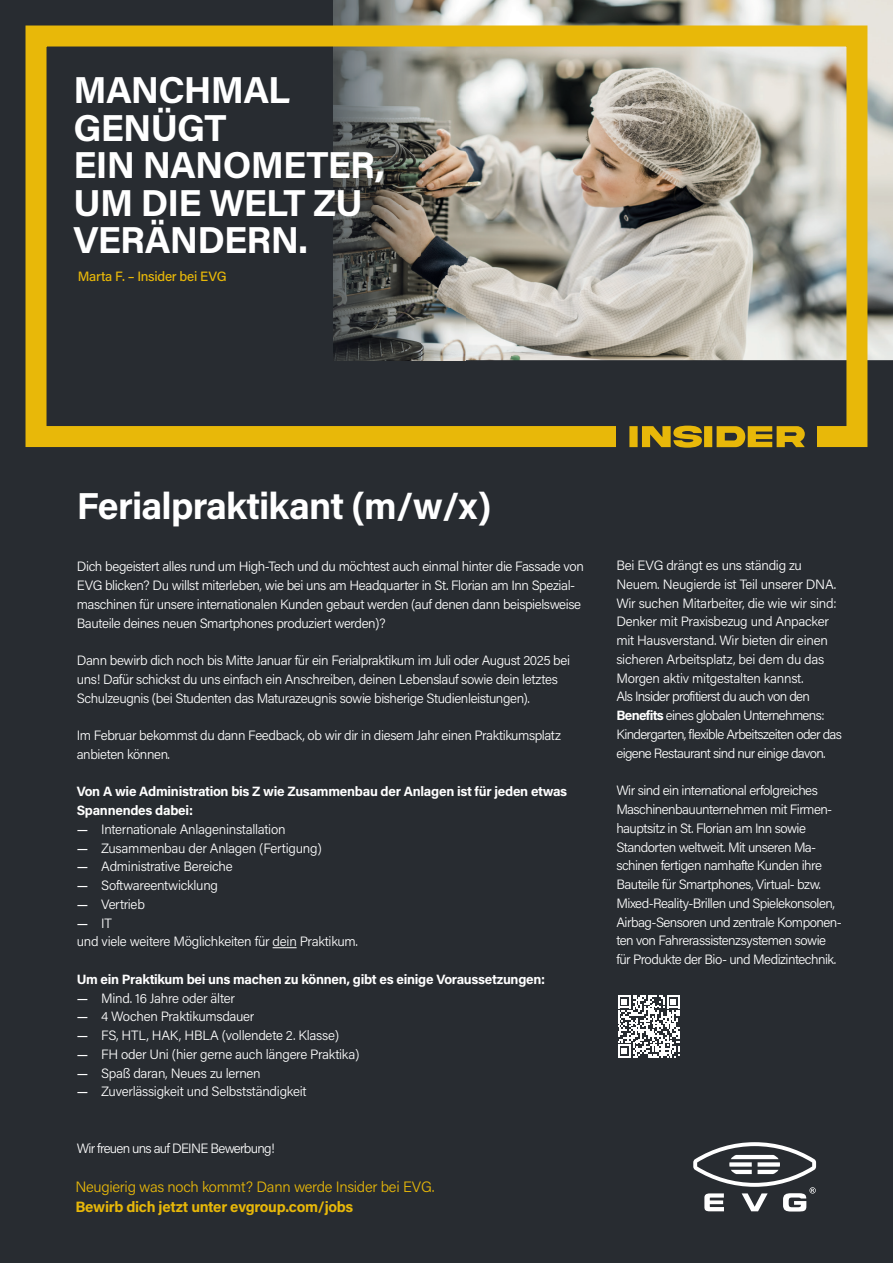
<style>
.page{position:relative;width:893px;height:1263px;background:#282c31}
.page>*{position:absolute;margin:0;border:0;box-sizing:border-box;transform-origin:0 0}
.t1{font:700 37.5px/37.5px "Acumin Pro";letter-spacing:-.02em;color:#fff}
.t2{font:300 15px "Acumin Pro";letter-spacing:-.02em;color:#e8b809}
.t3{font:700 15px "Acumin Pro";letter-spacing:-.02em;color:#e8b809}
.t4{font:300 13.5px/18.8px "Acumin Pro";letter-spacing:-.03em;color:#fff}
.t5{font:700 13.5px/18.8px "Acumin Pro";letter-spacing:-.02em;color:#fff}
.t6{font:300 13.5px "Acumin Pro";letter-spacing:-.055em;color:#fff}
.t7{font:500 13.5px "Acumin Pro";letter-spacing:-.02em;color:#e8b809}
.s1{font-weight:500}
.s2{font-weight:700}
</style>
<div class="page">
<img style="left:466px;top:0;width:427px;height:360px">
<img style="left:333px;top:0;width:133px;height:360px">
<div style="left:26px;top:26px;width:841px;height:421px;border:21px solid #e8b809"></div>
<div style="left:616px;top:413px;width:200px;height:47px;background:#282c31"></div>
<svg style="left:629px;top:426px;width:176px;height:22px"></svg>
<svg style="left:693px;top:1142px;width:123px;height:69px"></svg>
<svg style="left:273px;top:947px;width:24px;height:1px"></svg>
<svg style="left:618px;top:995px;width:62px;height:62px"></svg>
<h1 class="t1" style="left:74px;top:70px;width:313px">MANCHMAL<br>GENÜGT<br>EIN NANOMETER,<br>UM DIE WELT ZU<br>VERÄNDERN.</h1>
<p class="t7" style="left:78px;top:267px;width:150px">Marta F. – Insider bei EVG</p>
<h1 class="t1" style="left:77px;top:485px;width:416px">Ferialpraktikant (m/w/x)</h1>
<p class="t4" style="left:77px;top:557px;width:509px">Dich begeistert alles rund um High-Tech und du möchtest auch einmal hinter die Fassade von EVG blicken? Du willst miterleben, wie bei uns am Headquarter in St. Florian am Inn Spezial&shy;maschinen für unsere internationalen Kunden gebaut werden (auf denen dann beispielsweise Bauteile deines neuen Smartphones produziert werden)?</p>
<p class="t4" style="left:77px;top:650px;width:495px">Dann bewirb dich noch bis Mitte Januar für ein Ferialpraktikum im Juli oder August 2025 bei uns! Dafür schickst du uns einfach ein Anschreiben, deinen Lebenslauf sowie dein letztes<br>Schulzeugnis (bei Studenten das Maturazeugnis sowie bisherige Studienleistungen).</p>
<p class="t4" style="left:77px;top:725px;width:486px">Im Februar bekommst du dann Feedback, ob wir dir in diesem Jahr einen Praktikumsplatz anbieten können.</p>
<p class="t5" style="left:77px;top:782px;width:492px">Von A wie Administration bis Z wie Zusammenbau der Anlagen ist für jeden etwas<br>Spannendes dabei:</p>
<p class="t4" style="left:77px;top:819px;width:210px"><span class="s1">—</span> Internationale Anlageninstallation</p>
<p class="t4" style="left:77px;top:838px;width:246px"><span class="s1">—</span> Zusammenbau der Anlagen (Fertigung)</p>
<p class="t4" style="left:77px;top:857px;width:157px"><span class="s1">—</span> Administrative Bereiche</p>
<p class="t4" style="left:77px;top:875px;width:143px"><span class="s1">—</span> Softwareentwicklung</p>
<p class="t4" style="left:77px;top:894px;width:70px"><span class="s1">—</span> Vertrieb</p>
<p class="t4" style="left:77px;top:913px;width:283px"><span class="s1">—</span> IT<br>und viele weitere Möglichkeiten für dein Praktikum.</p>
<p class="t5" style="left:77px;top:969px;width:470px">Um ein Praktikum bei uns machen zu können, gibt es einige Voraussetzungen:</p>
<p class="t4" style="left:77px;top:988px;width:160px"><span class="s1">—</span> Mind. 16 Jahre oder älter</p>
<p class="t4" style="left:77px;top:1007px;width:179px"><span class="s1">—</span> 4 Wochen Praktikumsdauer</p>
<p class="t4" style="left:77px;top:1025px;width:264px"><span class="s1">—</span> FS, HTL, HAK, HBLA (vollendete 2. Klasse)</p>
<p class="t4" style="left:77px;top:1044px;width:284px"><span class="s1">—</span> FH oder Uni (hier gerne auch längere Praktika)</p>
<p class="t4" style="left:77px;top:1063px;width:185px"><span class="s1">—</span> Spaß daran, Neues zu lernen</p>
<p class="t4" style="left:77px;top:1082px;width:231px"><span class="s1">—</span> Zuverlässigkeit und Selbstständigkeit</p>
<p class="t6" style="left:77px;top:1139px;width:200px">Wir freuen uns auf DEINE Bewerbung!</p>
<p class="t2" style="left:75px;top:1177px;width:360px">Neugierig was noch kommt? Dann werde Insider bei EVG.</p>
<p class="t3" style="left:75px;top:1196px;width:279px">Bewirb dich jetzt unter evgroup.com/jobs</p>
<p class="t4" style="left:616px;top:556px;width:227px">Bei EVG drängt es uns ständig zu Neuem. Neugierde ist Teil unserer DNA.<br>Wir suchen Mitarbeiter, die wie wir sind:<br>Denker mit Praxisbezug und Anpacker mit Hausverstand. Wir bieten dir einen sicheren Arbeitsplatz, bei dem du das Morgen aktiv mitgestalten kannst.<br>Als Insider profitierst du auch von den <span class="s2">Benefits</span> eines globalen Unternehmens:<br>Kindergarten, flexible Arbeitszeiten oder das eigene Restaurant sind nur einige davon.</p>
<p class="t4" style="left:616px;top:781px;width:227px">Wir sind ein international erfolgreiches Maschinenbauunternehmen mit Firmen&shy;hauptsitz in St. Florian am Inn sowie Standorten weltweit. Mit unseren Ma&shy;schinen fertigen namhafte Kunden ihre Bauteile für Smartphones, Virtual- bzw.<br>Mixed-Reality-Brillen und Spielekonsolen, Airbag-Sensoren und zentrale Komponen&shy;ten von Fahrerassistenzsystemen sowie für Produkte der Bio- und Medizintechnik.</p>
</div>
